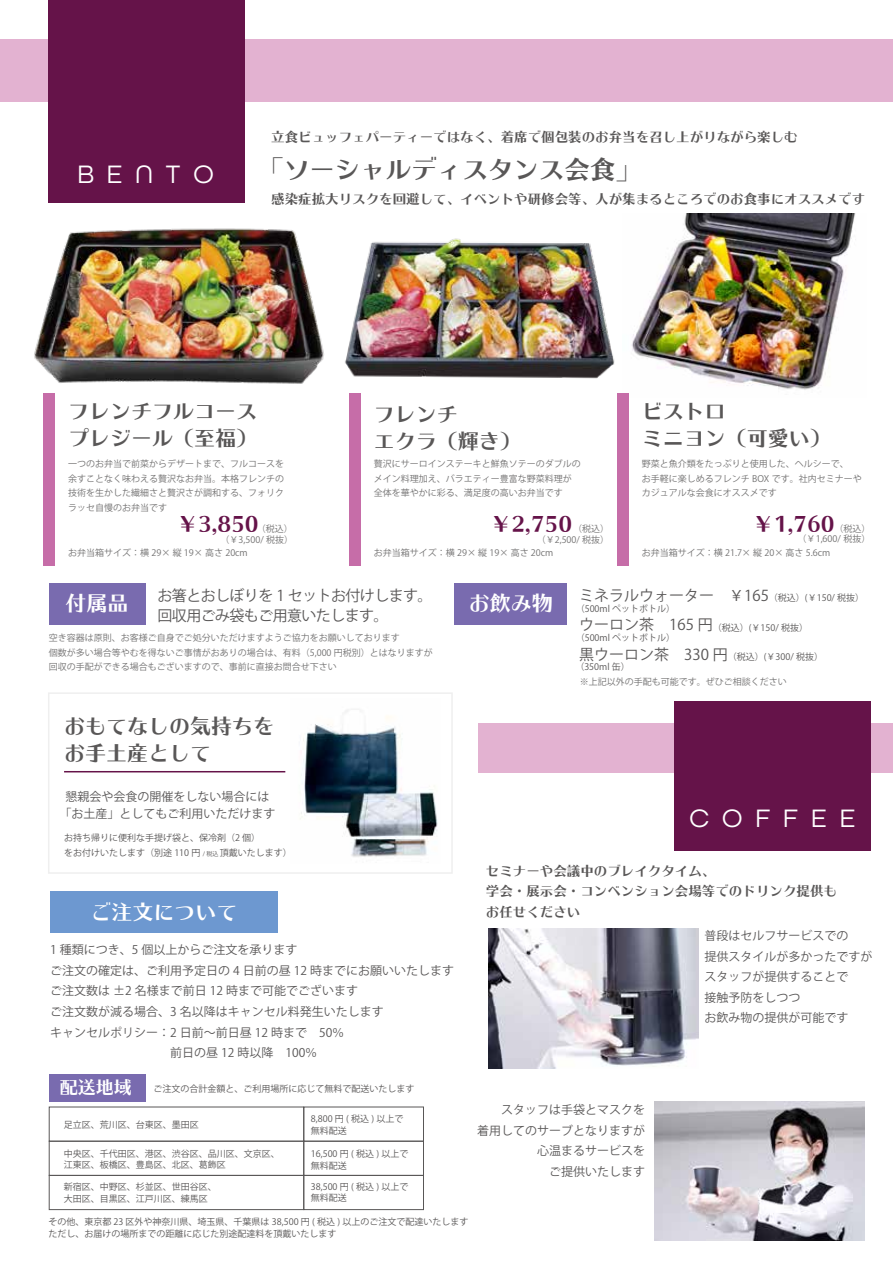
<style>
.page{position:relative;width:893px;height:1263px;background:#fff}
.page>*{position:absolute;margin:0;border:0;box-sizing:border-box;transform-origin:0 0}
.t1{font:26.55px "All Round Gothic";letter-spacing:.48em;color:#fff}
.t2{font:25.5px "Kan 415 Typos Std";color:#595757}
.t3{font:21px/26.7px "Kan 415 Typos Std";color:#595757}
.t4{font:21px "Kan 415 Typos Std";color:#651349}
.t5{font:21px "Kan 415 Typos Std";color:#fff}
.t6{font:18px "Kan 415 Typos Std";color:#fff}
.t7{font:15px/20.7px "Koz Go Pr 6 N";letter-spacing:-.04em;color:#595757}
.t8{font:15px "Koz Go Pr 6 N";color:#595757}
.t9{font:13.5px/20.7px "Kan 415 Typos Std";color:#595757}
.t10{font:12px/20.7px "Koz Go Pr 6 N";color:#595757}
.t11{font:9px/14.7px "Koz Go Pr 6 N";color:#727171}
.t12{font:9px/11.7px "Koz Go Pr 6 N";color:#595757}
.s1{font-size:9px}
.s2{font-size:15px}
.s3{font-size:6px}
</style>
<div class="page">
<img style="left:654px;top:1101px;width:210px;height:140px">
<img style="left:623px;top:213px;width:233px;height:184px">
<div style="left:0;top:39px;width:893px;height:62px;background:#e3b2d1"></div>
<div style="left:49px;top:0;width:196px;height:203px;background:#651349"></div>
<div style="left:478px;top:723px;width:415px;height:50px;background:#e3b2d1"></div>
<div style="left:675px;top:701px;width:196px;height:149px;background:#651349"></div>
<div style="left:50px;top:891px;width:228px;height:42px;background:#6d98d0"></div>
<div style="left:454px;top:583px;width:113px;height:42px;background:#796baf"></div>
<div style="left:49px;top:583px;width:97px;height:42px;background:#796baf"></div>
<img style="left:488px;top:928px;width:210px;height:140px">
<div style="left:48px;top:692px;width:405px;height:182px;border:2px solid #efefef"></div>
<hr style="left:64px;top:771px;width:221px;height:1px;background:#651349">
<img style="left:300px;top:710px;width:138px;height:147px">
<div style="left:49px;top:1175px;width:255px;height:35px;border:1px solid #595757"></div>
<div style="left:49px;top:1141px;width:255px;height:34px;border:1px solid #595757"></div>
<div style="left:304px;top:1141px;width:120px;height:34px;border:1px solid #595757"></div>
<div style="left:304px;top:1175px;width:120px;height:35px;border:1px solid #595757"></div>
<div style="left:50px;top:1075px;width:96px;height:27px;background:#796baf"></div>
<img style="left:345px;top:230px;width:280px;height:150px">
<img style="left:34px;top:196px;width:290px;height:198px">
<div style="left:43px;top:394px;width:12px;height:172px;background:#c66da8"></div>
<div style="left:349px;top:394px;width:11px;height:172px;background:#c66da8"></div>
<div style="left:617px;top:394px;width:11px;height:172px;background:#c66da8"></div>
<h1 class="t1" style="left:77px;top:159px;width:138px">BENTO</h1>
<h3 class="t9" style="left:271px;top:127px;width:528px">立食ビュッフェパーティーではなく、着席で個包装のお弁当を召し上がりながら楽しむ</h3>
<h2 class="t2" style="left:258px;top:156px;width:384px">「ソーシャルディスタンス会食」</h2>
<h3 class="t9" style="left:271px;top:189px;width:596px">感染症拡大リスクを回避して、イベントや研修会等、人が集まるところでのお食事にオススメです</h3>
<h3 class="t3" style="left:68px;top:399px;width:191px">フレンチフルコースプレジール（至福）</h3>
<h3 class="t3" style="left:374px;top:402px;width:148px">フレンチ<br>エクラ（輝き）</h3>
<h3 class="t3" style="left:642px;top:399px;width:190px">ビストロ<br>ミニヨン（可愛い）</h3>
<p class="t11" style="left:68px;top:456px;width:218px;text-align:justify">一つのお弁当で前菜からデザートまで、フルコースを余すことなく味わえる贅沢なお弁当。本格フレンチの技術を生かした繊細さと贅沢さが調和する、フォリクラッセ自慢のお弁当です</p>
<p class="t11" style="left:374px;top:456px;width:209px">贅沢にサーロインステーキと鮮魚ソテーのダブルのメイン料理加え、バラエティー豊富な野菜料理が全体を華やかに彩る、満足度の高いお弁当です</p>
<p class="t11" style="left:642px;top:456px;width:221px">野菜と魚介類をたっぷりと使用した、ヘルシーで、<br>お手軽に楽しめるフレンチ BOX です。社内セミナーやカジュアルな会食にオススメです</p>
<h3 class="t4" style="left:177px;top:512px;width:83px">￥3,850</h3>
<p class="t11" style="left:221px;top:523px;width:74px;line-height:11.2px;text-align:right">（税込）<br>（￥3,500/ 税抜）</p>
<h3 class="t4" style="left:490px;top:512px;width:83px">￥2,750</h3>
<p class="t11" style="left:537px;top:523px;width:74px;line-height:11.6px;text-align:right">（税込）<br>（￥2,500/ 税抜）</p>
<h3 class="t4" style="left:753px;top:512px;width:83px">￥1,760</h3>
<p class="t11" style="left:835px;top:521px;width:37px">（税込）</p>
<p class="t11" style="left:798px;top:532px;width:74px">（￥1,600/ 税抜）</p>
<p class="t11" style="left:68px;top:545px;width:181px">お弁当箱サイズ：横 29× 縦 19× 高さ 20cm</p>
<p class="t11" style="left:374px;top:545px;width:181px">お弁当箱サイズ：横 29× 縦 19× 高さ 20cm</p>
<p class="t11" style="left:642px;top:545px;width:190px">お弁当箱サイズ：横 21.7× 縦 20× 高さ 5.6cm</p>
<h3 class="t7" style="left:158px;top:585px;width:276px">お箸とおしぼりを 1 セットお付けします。回収用ごみ袋もご用意いたします。</h3>
<h3 class="t5" style="left:66px;top:591px;width:65px">付属品</h3>
<h3 class="t5" style="left:469px;top:591px;width:85px">お飲み物</h3>
<h3 class="t8" style="left:579px;top:586px;width:287px">ミネラルウォーター　￥165<span class="s1">（税込）(￥150/ 税抜）</span></h3>
<p class="t12" style="left:579px;top:622px;width:230px"><span class="s2">ウーロン茶　165 円</span>（税込）(￥150/ 税抜）</p>
<p class="t12" style="left:579px;top:651px;width:245px"><span class="s2">黒ウーロン茶　330 円</span>（税込）(￥300/ 税抜）</p>
<p class="t12" style="left:576px;top:603px;width:101px">（500ml ペットボトル）</p>
<p class="t12" style="left:576px;top:632px;width:101px">（500ml ペットボトル）</p>
<p class="t12" style="left:575px;top:661px;width:56px">（350ml 缶）</p>
<p class="t11" style="left:49px;top:631px;width:386px">空き容器は原則、お客様ご自身でご処分いただけますようご協力をお願いしております<br>個数が多い場合等やむを得ないご事情がおありの場合は、有料（5,000 円税別）とはなりますが回収の手配ができる場合もございますので、事前に直接お問合せ下さい</p>
<h3 class="t3" style="left:64px;top:713px;width:211px">おもてなしの気持ちをお手土産として</h3>
<h3 class="t10" style="left:60px;top:788px;width:217px;line-height:17.7px;text-align:center">懇親会や会食の開催をしない場合には「お土産」としてもご利用いただけます</h3>
<p class="t12" style="left:64px;top:830px;width:229px;line-height:14.7px">お持ち帰りに便利な手提げ袋と、保冷剤（2 個）<br>をお付けいたします（別途 110 円 <span class="s3">/ 税込</span> 頂戴いたします）</p>
<p class="t11" style="left:580px;top:675px;width:208px">※上記以外の手配も可能です。ぜひご相談ください</p>
<h1 class="t1" style="left:689px;top:802px;width:167px">COFFEE</h1>
<h3 class="t9" style="left:486px;top:860px;width:352px">セミナーや会議中のブレイクタイム、<br>学会・展示会・コンベンション会場等でのドリンク提供も</h3>
<h3 class="t5" style="left:90px;top:900px;width:148px">ご注文について</h3>
<h3 class="t9" style="left:486px;top:902px;width:96px">お任せください</h3>
<h3 class="t10" style="left:50px;top:939px;width:405px">1 種類につき、5 個以上からご注文を承ります<br>ご注文の確定は、ご利用予定日の 4 日前の昼 12 時までにお願いいたしますご注文数は ±2 名様まで前日 12 時まで可能でございます<br>ご注文数が減る場合、3 名以降はキャンセル料発生いたします<br>キャンセルポリシー：2 日前～前日昼 12 時まで　50％<br>　　　　　　　　　　前日の昼 12 時以降　100％</h3>
<h3 class="t6" style="left:60px;top:1078px;width:73px">配送地域</h3>
<p class="t12" style="left:154px;top:1083px;width:262px">ご注文の合計金額と、ご利用場所に応じて無料で配送いたします</p>
<p class="t12" style="left:64px;top:1119px;width:136px">足立区、荒川区、台東区、墨田区</p>
<p class="t12" style="left:311px;top:1113px;width:94px">8,800 円 ( 税込 ) 以上で無料配送</p>
<p class="t12" style="left:311px;top:1148px;width:99px">16,500 円 ( 税込 ) 以上で無料配送</p>
<p class="t12" style="left:311px;top:1181px;width:99px">38,500 円 ( 税込 ) 以上で無料配送</p>
<p class="t12" style="left:64px;top:1148px;width:217px">中央区、千代田区、港区、渋谷区、品川区、文京区、江東区、板橋区、豊島区、北区、葛飾区</p>
<p class="t12" style="left:64px;top:1181px;width:154px">新宿区、中野区、杉並区、世田谷区、大田区、目黒区、江戸川区、練馬区</p>
<p class="t12" style="left:48px;top:1216px;width:422px">その他、東京都 23 区外や神奈川県、埼玉県、千葉県は 38,500 円 ( 税込 ) 以上のご注文で配達いたしますただし、お届けの場所までの距離に応じた別途配達料を頂戴いたします</p>
<h3 class="t10" style="left:477px;top:1099px;width:169px;text-align:right">スタッフは手袋とマスクを<br>着用してのサーブとなりますが心温まるサービスを<br>ご提供いたします</h3>
<h3 class="t10" style="left:704px;top:925px;width:169px">普段はセルフサービスでの<br>提供スタイルが多かったですがスタッフが提供することで<br>接触予防をしつつ<br>お飲み物の提供が可能です</h3>
</div>
